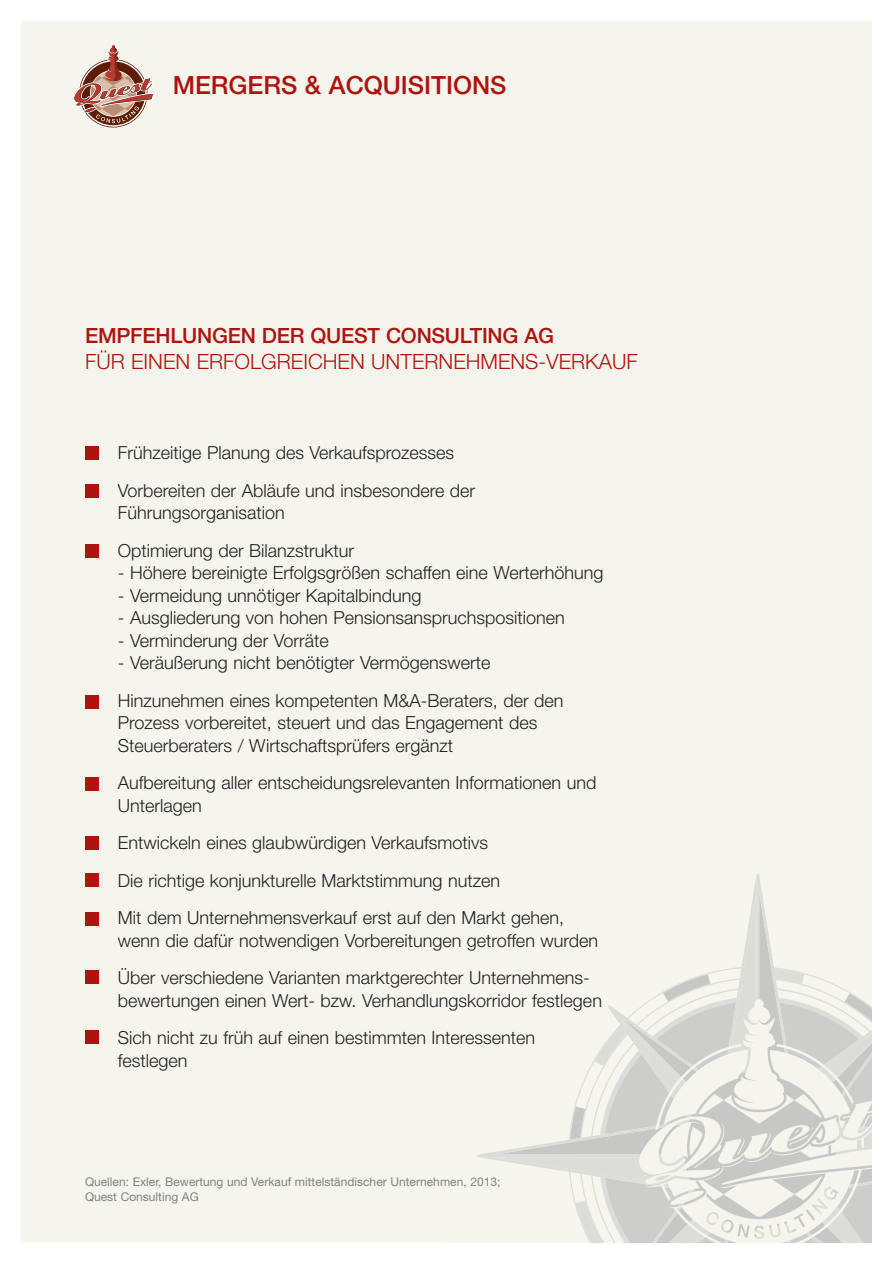
<style>
.page{position:relative;width:893px;height:1263px;background:#fff}
.page>*{position:absolute;margin:0;border:0;box-sizing:border-box;transform-origin:0 0}
.t1{font:500 25.05px "Helvetica Neue";color:#ae130d}
.t2{font:300 21px "Helvetica Neue";color:#ae130d}
.t3{font:500 21px "Helvetica Neue";letter-spacing:-.01em;color:#ae130d}
.t4{font:300 18px/37.5px "Helvetica Neue";color:#231f20}
.t5{font:12px/14.4px "Helvetica Neue";color:#808284}
</style>
<div class="page">
<div style="left:21px;top:21px;width:851px;height:1221px;background:#f5f5ee"></div>
<svg style="left:74px;top:44px;width:80px;height:84px"></svg>
<svg style="left:477px;top:874px;width:285px;height:368px"></svg>
<div style="left:85px;top:446px;width:13px;height:13px;background:#ae130d"></div>
<div style="left:85px;top:484px;width:13px;height:14px;background:#ae130d"></div>
<div style="left:85px;top:544px;width:13px;height:14px;background:#ae130d"></div>
<div style="left:85px;top:695px;width:13px;height:13px;background:#ae130d"></div>
<div style="left:85px;top:777px;width:13px;height:13px;background:#ae130d"></div>
<div style="left:85px;top:836px;width:13px;height:14px;background:#ae130d"></div>
<div style="left:85px;top:873px;width:13px;height:14px;background:#ae130d"></div>
<div style="left:85px;top:912px;width:13px;height:13px;background:#ae130d"></div>
<div style="left:85px;top:970px;width:13px;height:14px;background:#ae130d"></div>
<div style="left:85px;top:1030px;width:13px;height:14px;background:#ae130d"></div>
<img style="left:600px;top:893px;width:271px;height:350px">
<h1 class="t1" style="left:173px;top:76px;width:335px">MERGERS &amp; ACQUISITIONS</h1>
<p class="t3" style="left:85px;top:328px;width:471px">EMPFEHLUNGEN DER QUEST CONSULTING AG</p>
<p class="t2" style="left:85px;top:354px;width:554px">FÜR EINEN ERFOLGREICHEN UNTERNEHMENS-VERKAUF</p>
<p class="t4" style="left:118px;top:436px;width:359px">Frühzeitige Planung des Verkaufsprozesses<br>Vorbereiten der Abläufe und insbesondere der</p>
<p class="t4" style="left:118px;top:496px;width:238px">Führungsorganisation<br>Optimierung der Bilanzstruktur</p>
<p class="t4" style="left:118px;top:556px;width:487px">- Höhere bereinigte Erfolgsgrößen schaffen eine Werterhöhung</p>
<p class="t4" style="left:118px;top:578px;width:305px">- Vermeidung unnötiger Kapitalbindung</p>
<p class="t4" style="left:118px;top:601px;width:448px">- Ausgliederung von hohen Pensionsanspruchspositionen</p>
<p class="t4" style="left:118px;top:623px;width:212px">- Verminderung der Vorräte</p>
<p class="t4" style="left:118px;top:646px;width:447px">- Veräußerung nicht benötigter Vermögenswerte<br>Hinzunehmen eines kompetenten M&amp;A-Beraters, der den</p>
<p class="t4" style="left:118px;top:713px;width:421px;line-height:22.5px">Prozess vorbereitet, steuert und das Engagement des<br>Steuerberaters / Wirtschaftsprüfers ergänzt</p>
<p class="t4" style="left:118px;top:773px;width:480px;line-height:22.5px">Aufbereitung aller entscheidungsrelevanten Informationen und<br>Unterlagen</p>
<p class="t4" style="left:118px;top:826px;width:448px">Entwickeln eines glaubwürdigen Verkaufsmotivs<br>Die richtige konjunkturelle Marktstimmung nutzen<br>Mit dem Unternehmensverkauf erst auf den Markt gehen,</p>
<p class="t4" style="left:118px;top:923px;width:482px">wenn die dafür notwendigen Vorbereitungen getroffen wurden<br>Über verschiedene Varianten marktgerechter Unternehmens-</p>
<p class="t4" style="left:118px;top:983px;width:485px">bewertungen einen Wert- bzw. Verhandlungskorridor festlegen<br>Sich nicht zu früh auf einen bestimmten Interessenten</p>
<p class="t4" style="left:118px;top:1043px;width:71px">festlegen</p>
<p class="t5" style="left:85px;top:1176px;width:417px">Quellen: Exler, Bewertung und Verkauf mittelständischer Unternehmen, 2013;<br>Quest Consulting AG</p>
</div>
